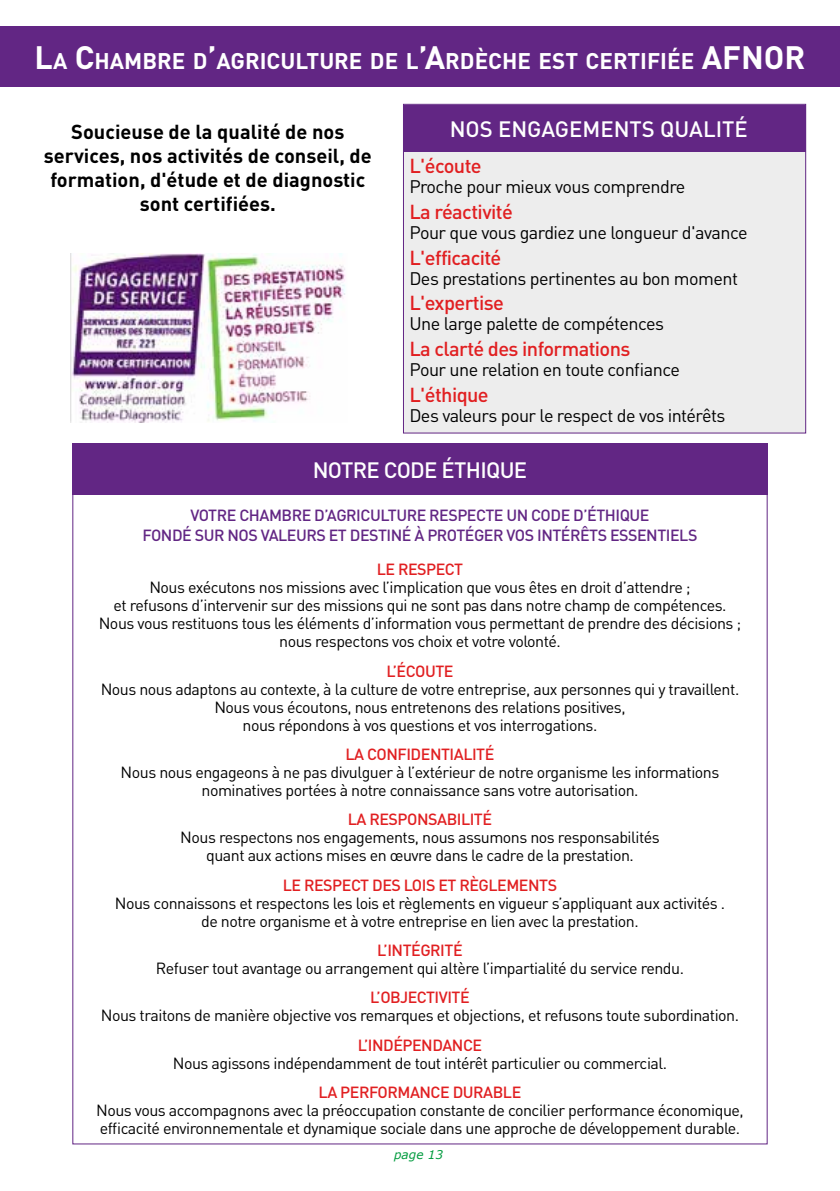
<style>
.page{position:relative;width:840px;height:1191px;background:#fff}
.page>*{position:absolute;margin:0;border:0;box-sizing:border-box;transform-origin:0 0}
.t1{font:700 22.4px "DIN Pro";color:#fff}
.t2{font:500 22px "DIN Pro";color:#fff}
.t3{font:500 22px "DIN Pro";letter-spacing:-.03em;color:#fff}
.t4{font:700 20px/24px "DIN Pro";color:#000;text-align:center}
.t5{font:500 20px "DIN Pro";letter-spacing:-.03em;color:#e11f21}
.t6{font:18px "DIN Pro";letter-spacing:-.03em;color:#000}
.t7{font:16px/18px "DIN Pro";letter-spacing:-.03em;color:#000;text-align:center}
.t8{font:500 16px "DIN Pro";letter-spacing:-.03em;color:#e11f21}
.t9{font:500 16px/20px "DIN Pro";letter-spacing:-.03em;color:#622684;text-align:center}
.t10{font:italic 12px "Verdana";color:#009b3e}
.s1{font-size:32px}
</style>
<div class="page">
<img style="left:70px;top:253px;width:276px;height:169px">
<div style="left:72px;top:444px;width:695px;height:51px;background:#622684"></div>
<div style="left:403px;top:104px;width:402px;height:329px;background:#ededed"></div>
<div style="left:403px;top:105px;width:402px;height:47px;background:#622684"></div>
<div style="left:0;top:26px;width:839px;height:60px;background:#622684"></div>
<h1 class="t1" style="left:35px;top:42px;width:727px"><span class="s1">L</span>A <span class="s1">C</span>HAMBRE D<span class="s1">’</span>AGRICULTURE DE L<span class="s1">’A</span>RDÈCHE EST CERTIFIÉE <span class="s1">AFNOR</span></h1>
<p class="t4" style="left:44px;top:117px;width:329px">Soucieuse de la qualité de nos services, nos activités de conseil, de formation, d'étude et de diagnostic sont certifiées.</p>
<h2 class="t2" style="left:449px;top:111px;width:299px">NOS ENGAGEMENTS QUALITÉ</h2>
<p class="t5" style="left:409px;top:150px;width:74px">L'écoute</p>
<p class="t6" style="left:409px;top:174px;width:277px">Proche pour mieux vous comprendre</p>
<p class="t5" style="left:409px;top:195px;width:105px">La réactivité</p>
<p class="t6" style="left:409px;top:220px;width:339px">Pour que vous gardiez une longueur d'avance</p>
<p class="t5" style="left:409px;top:241px;width:93px">L'efficacité</p>
<p class="t6" style="left:409px;top:266px;width:330px">Des prestations pertinentes au bon moment</p>
<p class="t5" style="left:409px;top:287px;width:96px">L'expertise</p>
<p class="t6" style="left:409px;top:311px;width:256px">Une large palette de compétences</p>
<p class="t5" style="left:409px;top:332px;width:222px">La clarté des informations</p>
<p class="t6" style="left:409px;top:357px;width:272px">Pour une relation en toute confiance</p>
<p class="t5" style="left:409px;top:378px;width:81px">L'éthique</p>
<p class="t6" style="left:409px;top:403px;width:317px">Des valeurs pour le respect de vos intérêts</p>
<h2 class="t3" style="left:312px;top:452px;width:216px">NOTRE CODE ÉTHIQUE</h2>
<p class="t9" style="left:142px;top:503px;width:556px">VOTRE CHAMBRE D’AGRICULTURE RESPECTE UN CODE D’ÉTHIQUE<br>FONDÉ SUR NOS VALEURS ET DESTINÉ À PROTÉGER VOS INTÉRÊTS ESSENTIELS</p>
<p class="t8" style="left:376px;top:556px;width:88px">LE RESPECT</p>
<p class="t7" style="left:99px;top:578px;width:643px">Nous exécutons nos missions avec l’implication que vous êtes en droit d’attendre ;<br>et refusons d’intervenir sur des missions qui ne sont pas dans notre champ de compétences.<br>Nous vous restituons tous les éléments d’information vous permettant de prendre des décisions ; nous respectons vos choix et votre volonté.</p>
<p class="t8" style="left:386px;top:658px;width:68px">L’ÉCOUTE</p>
<p class="t7" style="left:101px;top:679px;width:639px">Nous nous adaptons au contexte, à la culture de votre entreprise, aux personnes qui y travaillent.<br>Nous vous écoutons, nous entretenons des relations positives,<br>nous répondons à vos questions et vos interrogations.</p>
<p class="t8" style="left:345px;top:741px;width:150px">LA CONFIDENTIALITÉ</p>
<p class="t7" style="left:120px;top:762px;width:600px">Nous nous engageons à ne pas divulguer à l’extérieur de notre organisme les informations nominatives portées à notre connaissance sans votre autorisation.</p>
<p class="t8" style="left:347px;top:806px;width:146px">LA RESPONSABILITÉ</p>
<p class="t7" style="left:180px;top:828px;width:480px">Nous respectons nos engagements, nous assumons nos responsabilités quant aux actions mises en œuvre dans le cadre de la prestation.</p>
<p class="t8" style="left:283px;top:872px;width:275px">LE RESPECT DES LOIS ET RÈGLEMENTS</p>
<p class="t7" style="left:115px;top:893px;width:611px">Nous connaissons et respectons les lois et règlements en vigueur s’appliquant aux activités . de notre organisme et à votre entreprise en lien avec la prestation.</p>
<p class="t8" style="left:377px;top:937px;width:87px">L’INTÉGRITÉ</p>
<p class="t7" style="left:156px;top:958px;width:529px">Refuser tout avantage ou arrangement qui altère l’impartialité du service rendu.</p>
<p class="t8" style="left:370px;top:984px;width:101px">L’OBJECTIVITÉ</p>
<p class="t7" style="left:101px;top:1006px;width:639px">Nous traitons de manière objective vos remarques et objections, et refusons toute subordination.</p>
<p class="t8" style="left:357px;top:1032px;width:126px">L’INDÉPENDANCE</p>
<p class="t7" style="left:173px;top:1053px;width:495px">Nous agissons indépendamment de tout intérêt particulier ou commercial.</p>
<p class="t8" style="left:318px;top:1079px;width:204px">LA PERFORMANCE DURABLE</p>
<p class="t7" style="left:96px;top:1100px;width:648px;text-align:left">Nous vous accompagnons avec la préoccupation constante de concilier performance économique, efficacité environnementale et dynamique sociale dans une approche de développement durable.</p>
<p class="t10" style="left:394px;top:1146px;width:50px">page 13</p>
</div>
